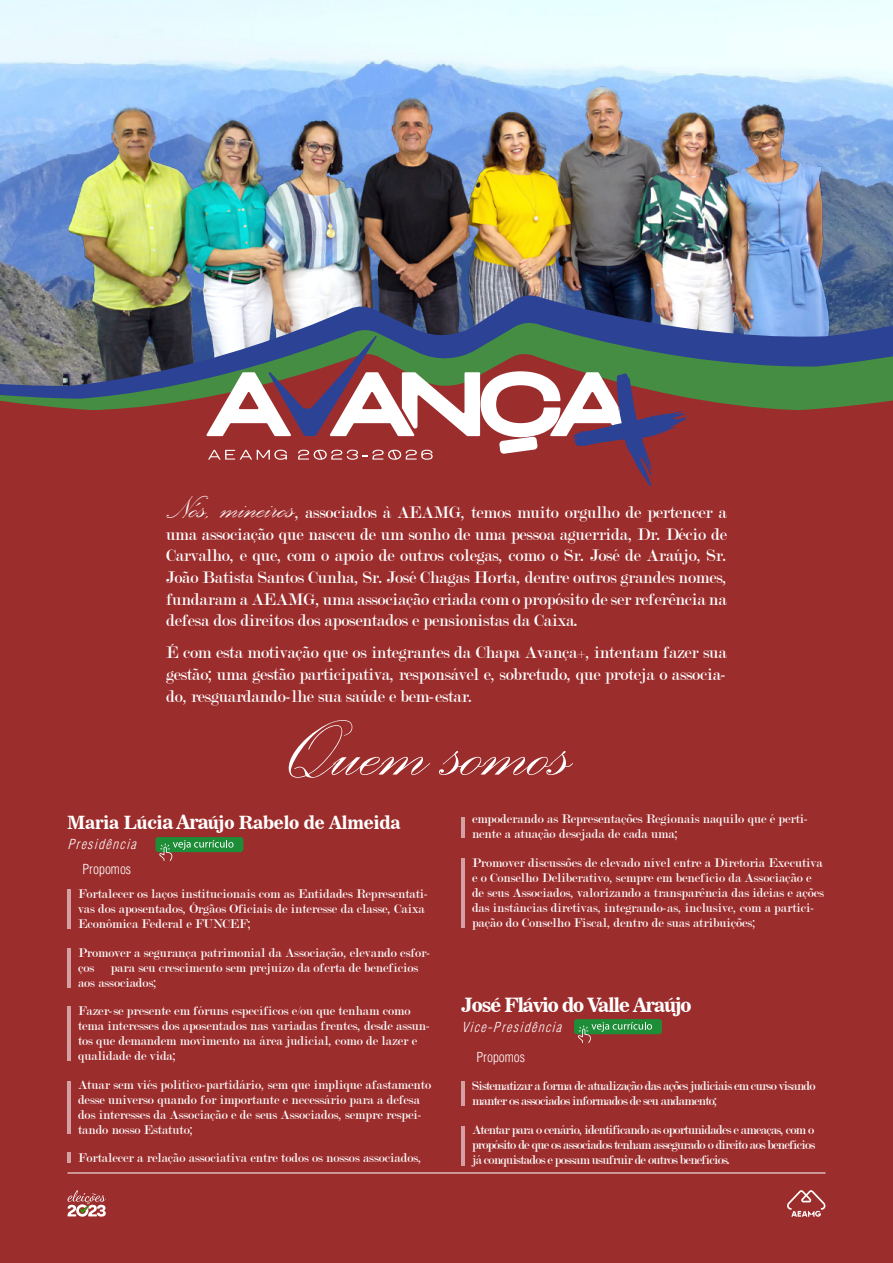
<style>
.page{position:relative;width:893px;height:1263px;background:#fff}
.page>*{position:absolute;margin:0;border:0;box-sizing:border-box;transform-origin:0 0}
.t1{font:103.05px "Palace Script";letter-spacing:-.01em;color:#fff}
.t2{font:40.5px "Palace Script";letter-spacing:-.01em;color:#fff}
.t3{font:19.5px "News 706 BT Bold C";letter-spacing:-.05em;color:#fff}
.t4{font:18px/21.6px "Modern";letter-spacing:-.01em;color:#fff;text-align:justify}
.t5{font:18px "News 706 BT Bold C";letter-spacing:-.01em;color:#fff}
.t6{font:13.5px/15px "Modern";color:#fff}
.t7{font:13.5px/15px "Modern";letter-spacing:-.05em;color:#fff}
.t8{font:italic 300 condensed 13.5px "Helvetica LT Std";color:#fff}
.t9{font:300 condensed 13.5px "Helvetica LT Std";color:#fff}
.s1{font-size:19.5px}
</style>
<div class="page">
<img style="left:0;top:0;width:893px;height:294px">
<img style="left:64px;top:82px;width:767px;height:212px">
<img style="left:0;top:294px;width:893px;height:28px">
<svg style="left:0;top:322px;width:893px;height:31px"></svg>
<div style="left:0;top:353px;width:893px;height:910px;background:#9c2d2d"></div>
<hr style="left:68px;top:889px;width:3px;height:39px;background:#fff">
<hr style="left:461px;top:858px;width:4px;height:69px;background:#d3a1a1">
<hr style="left:461px;top:817px;width:4px;height:21px;background:#d3a1a1">
<hr style="left:461px;top:1081px;width:4px;height:25px;background:#d3a1a1">
<hr style="left:461px;top:1127px;width:4px;height:39px;background:#d3a1a1">
<hr style="left:68px;top:1007px;width:3px;height:54px;background:#fff">
<hr style="left:68px;top:1082px;width:3px;height:52px;background:#fff">
<svg style="left:68px;top:1152px;width:3px;height:10px"></svg>
<hr style="left:68px;top:948px;width:3px;height:39px;background:#fff">
<div style="left:155px;top:837px;width:88px;height:15px;background:#1d8d37;border-radius:3px"></div>
<svg style="left:159px;top:840px;width:74px;height:21px"></svg>
<div style="left:574px;top:1019px;width:88px;height:15px;background:#1d8d37;border-radius:3px"></div>
<svg style="left:578px;top:1022px;width:74px;height:21px"></svg>
<hr style="left:68px;top:1173px;width:757px;height:1px;background:#fff">
<svg style="left:67px;top:1190px;width:39px;height:27px"></svg>
<svg style="left:787px;top:1190px;width:39px;height:27px"></svg>
<svg style="left:206px;top:335px;width:482px;height:151px"></svg>
<h2 class="t2" style="left:166px;top:481px;width:131px">Nós, mineiros</h2>
<p class="t4" style="left:166px;top:502px;width:562px;text-indent:129px">, associados à AEAMG, temos muito orgulho de pertencer a uma associação que nasceu de um sonho de uma pessoa aguerrida, Dr. Décio de Carvalho, e que, com o apoio de outros colegas, como o Sr. José de Araújo, Sr.<br>João Batista Santos Cunha, Sr. José Chagas Horta, dentre outros grandes nomes, fundaram a AEAMG, uma associação criada com o propósito de ser referência na defesa dos direitos dos aposentados e pensionistas da Caixa.</p>
<h3 class="t4" style="left:166px;top:642px;width:562px">É com esta motivação que os integrantes da Chapa Avança+, intentam fazer sua gestão; uma gestão participativa, responsável e, sobretudo, que proteja o associa&shy;do, resguardando-lhe sua saúde e bem-estar.</h3>
<h1 class="t1" style="left:286px;top:682px;width:287px">Quem somos</h1>
<h3 class="t5" style="left:68px;top:812px;width:335px">Maria Lúci<span class="s1">a Ara</span>újo Rabelo de Almeida</h3>
<p class="t8" style="left:68px;top:835px;width:74px">Presidência</p>
<p class="t9" style="left:82px;top:861px;width:50px">Propomos</p>
<p class="t6" style="left:78px;top:886px;width:352px">Fortalecer os laços institucionais com as Entidades Representati&shy;vas dos aposentados, Órgãos Oficiais de interesse da classe, Caixa<br>Econômica Federal e FUNCEF;</p>
<p class="t6" style="left:78px;top:945px;width:354px">Promover a segurança patrimonial da Associação, elevando esfor&shy;ços para seu crescimento sem prejuízo da oferta de benefícios aos associados;</p>
<p class="t6" style="left:78px;top:1003px;width:354px">Fazer-se presente em fóruns específicos e/ou que tenham como tema interesses dos aposentados nas variadas frentes, desde assun&shy;tos que demandem movimento na área judicial, como de lazer e qualidade de vida;</p>
<p class="t6" style="left:78px;top:1077px;width:355px">Atuar sem viés político-partidário, sem que implique afastamento desse universo quando for importante e necessário para a defesa dos interesses da Associação e de seus Associados, sempre respei&shy;tando nosso Estatuto;</p>
<p class="t6" style="left:78px;top:1150px;width:345px">Fortalecer a relação associativa entre todos os nossos associados,</p>
<p class="t6" style="left:472px;top:812px;width:338px">empoderando as Representações Regionais naquilo que é perti&shy;nente a atuação desejada de cada uma;</p>
<p class="t6" style="left:472px;top:855px;width:353px">Promover discussões de elevado nível entre a Diretoria Executiva e o Conselho Deliberativo, sempre em benefício da Associação e de seus Associados, valorizando a transparência das ideias e ações das instâncias diretivas, integrando-as, inclusive, com a partici&shy;pação do Conselho Fiscal, dentro de suas atribuições;</p>
<h3 class="t3" style="left:461px;top:993px;width:232px">José Flávio do Valle Araújo</h3>
<p class="t8" style="left:461px;top:1018px;width:106px">Vice-Presidência</p>
<p class="t9" style="left:476px;top:1048px;width:50px">Propomos</p>
<p class="t7" style="left:472px;top:1078px;width:345px">Sistematizar a forma de atualização das ações judiciais em curso visando manter os associados informados de seu andamento;</p>
<p class="t6" style="left:472px;top:1122px;width:345px;text-align:justify">Atentar para o cenário, identificando as oportunidades e ameaças, com o propósito de que os associados tenham assegurado o direito aos benefícios já conquistados e possam usufruir de outros benefícios.</p>
</div>
